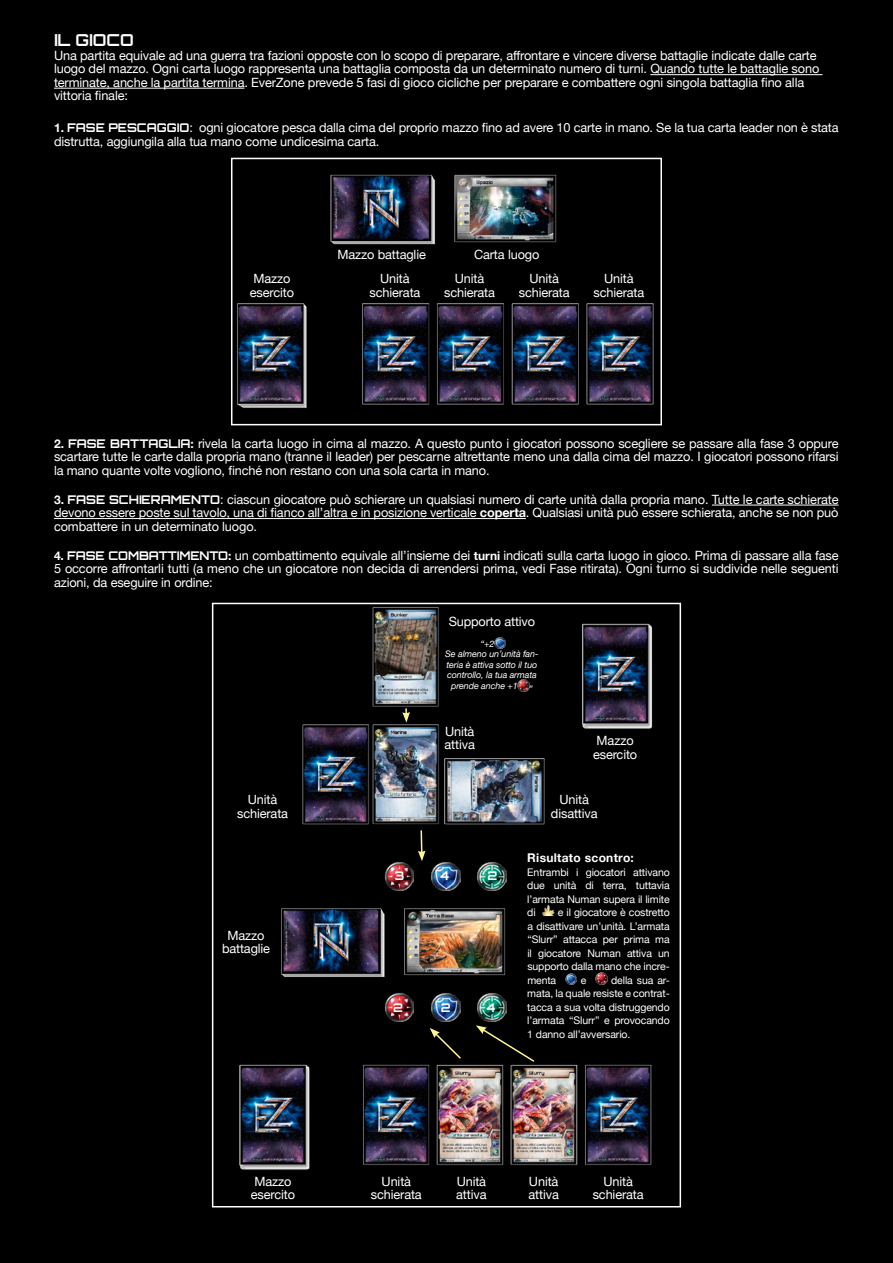
<style>
.page{position:relative;width:893px;height:1263px;background:#000}
.page>*{position:absolute;margin:0;border:0;box-sizing:border-box;transform-origin:0 0}
.t1{font:700 16.5px "Orbitron";color:#fff}
.t2{font:12.75px/13.5px "Helvetica Neue";letter-spacing:-.01em;color:#fff;text-align:center}
.t3{font:700 12px "Helvetica Neue";letter-spacing:.025em;color:#fff}
.t4{font:700 12px "Orbitron";color:#fff}
.t5{font:10.5px/13.5px "Helvetica Neue";letter-spacing:-.01em;color:#fff;text-align:justify}
.t6{font:italic 9px "Helvetica Neue";letter-spacing:-.01em;color:#fff}
.s1{font-weight:700;font-size:12px}
.s2{font-family:"Orbitron";font-weight:700;font-size:12px}
.s3{font-weight:700}
</style>
<div class="page">
<hr style="left:650px;top:74px;width:173px;height:1px;background:#fff">
<hr style="left:54px;top:88px;width:190px;height:1px;background:#fff">
<hr style="left:712px;top:505px;width:127px;height:1px;background:#fff">
<hr style="left:54px;top:518px;width:472px;height:1px;background:#fff">
<img style="left:239px;top:607px;width:414px;height:563px">
<div style="left:212px;top:603px;width:469px;height:604px;border:2px solid #fff"></div>
<svg style="left:494px;top:638px;width:12px;height:11px"></svg>
<svg style="left:518px;top:680px;width:11px;height:11px"></svg>
<svg style="left:543px;top:904px;width:12px;height:12px"></svg>
<svg style="left:565px;top:973px;width:12px;height:12px"></svg>
<svg style="left:595px;top:973px;width:12px;height:11px"></svg>
<img style="left:430px;top:861px;width:30px;height:30px">
<img style="left:477px;top:861px;width:29px;height:30px">
<img style="left:384px;top:861px;width:30px;height:30px">
<img style="left:430px;top:992px;width:30px;height:30px">
<img style="left:477px;top:992px;width:29px;height:30px">
<img style="left:384px;top:992px;width:30px;height:30px">
<svg style="left:418px;top:829px;width:8px;height:32px"></svg>
<svg style="left:402px;top:708px;width:8px;height:15px"></svg>
<svg style="left:430px;top:1028px;width:32px;height:32px"></svg>
<svg style="left:476px;top:1025px;width:60px;height:38px"></svg>
<img style="left:237px;top:174px;width:417px;height:234px">
<div style="left:231px;top:158px;width:431px;height:267px;border:2px solid #fff"></div>
<p class="t1" style="left:54px;top:30px;width:81px">IL GIOCO</p>
<p class="t2" style="left:54px;top:48px;width:767px;text-align:left">Una partita equivale ad una guerra tra fazioni opposte con lo scopo di preparare, affrontare e vincere diverse battaglie indicate dalle carte luogo del mazzo. Ogni carta luogo rappresenta una battaglia composta da un determinato numero di turni. Quando tutte le battaglie sono terminate, anche la partita termina. EverZone prevede 5 fasi di gioco cicliche per preparare e combattere ogni singola battaglia fino alla vittoria finale:</p>
<p class="t2" style="left:54px;top:121px;width:786px;text-align:left"><span class="s1">1.</span> <span class="s2">FASE PESCAGGIO</span>: ogni giocatore pesca dalla cima del proprio mazzo fino ad avere 10 carte in mano. Se la tua carta leader non è stata distrutta, aggiungila alla tua mano come undicesima carta.</p>
<p class="t2" style="left:250px;top:272px;width:46px;text-align:left">Mazzo esercito</p>
<p class="t2" style="left:337px;top:247px;width:90px">Mazzo battaglie</p>
<p class="t2" style="left:474px;top:247px;width:67px">Carta luogo</p>
<p class="t2" style="left:369px;top:272px;width:52px">Unità schierata</p>
<p class="t2" style="left:444px;top:272px;width:52px">Unità schierata</p>
<p class="t2" style="left:519px;top:272px;width:52px">Unità schierata</p>
<p class="t2" style="left:593px;top:272px;width:52px">Unità schierata</p>
<p class="t2" style="left:54px;top:436px;width:786px;text-align:justify"><span class="s1">2.</span> <span class="s2">FASE BATTAGLIA</span><span class="s1">:</span> rivela la carta luogo in cima al mazzo. A questo punto i giocatori possono scegliere se passare alla fase 3 oppure scartare tutte le carte dalla propria mano (tranne il leader) per pescarne altrettante meno una dalla cima del mazzo. I giocatori possono rifarsi la mano quante volte vogliono, finché non restano con una sola carta in mano.</p>
<p class="t2" style="left:54px;top:492px;width:786px;text-align:justify"><span class="s1">3.</span> <span class="s2">FASE SCHIERAMENTO</span>: ciascun giocatore può schierare un qualsiasi numero di carte unità dalla propria mano. Tutte le carte schierate devono essere poste sul tavolo, una di fianco all’altra e in posizione verticale <span class="s3">coperta</span>. Qualsiasi unità può essere schierata, anche se non può combattere in un determinato luogo.</p>
<p class="t2" style="left:54px;top:548px;width:786px;text-align:justify"><span class="s1">4.</span> <span class="s2">FASE COMBATTIMENTO</span><span class="s1">:</span> un combattimento equivale all’insieme dei <span class="s1">turni</span> indicati sulla carta luogo in gioco. Prima di passare alla fase 5 occorre affrontarli tutti (a meno che un giocatore non decida di arrendersi prima, vedi Fase ritirata). Ogni turno si suddivide nelle seguenti azioni, da eseguire in ordine:</p>
<p class="t2" style="left:237px;top:792px;width:52px">Unità schierata</p>
<p class="t2" style="left:222px;top:928px;width:50px">Mazzo battaglie</p>
<p class="t2" style="left:251px;top:1174px;width:46px;text-align:left">Mazzo esercito</p>
<p class="t2" style="left:449px;top:614px;width:88px">Supporto attivo</p>
<p class="t6" style="left:480px;top:638px;width:16px">“+2</p>
<p class="t6" style="left:445px;top:648px;width:95px">Se almeno un’unità fan-</p>
<p class="t6" style="left:446px;top:659px;width:93px">teria è attiva sotto il tuo</p>
<p class="t6" style="left:447px;top:669px;width:91px">controllo, la tua armata</p>
<p class="t6" style="left:451px;top:680px;width:83px">prende anche +1 ”</p>
<p class="t2" style="left:445px;top:724px;width:32px;text-align:left">Unità attiva</p>
<p class="t2" style="left:593px;top:734px;width:46px;text-align:left">Mazzo esercito</p>
<p class="t2" style="left:551px;top:792px;width:48px">Unità disattiva</p>
<p class="t4" style="left:394px;top:869px;width:11px">3</p>
<p class="t4" style="left:441px;top:869px;width:10px">4</p>
<p class="t4" style="left:487px;top:869px;width:11px">2</p>
<p class="t4" style="left:393px;top:1000px;width:11px">2</p>
<p class="t4" style="left:441px;top:1000px;width:11px">2</p>
<p class="t4" style="left:487px;top:1000px;width:10px">4</p>
<p class="t3" style="left:527px;top:850px;width:108px">Risultato scontro:</p>
<p class="t5" style="left:527px;top:865px;width:144px">Entrambi i giocatori attivano due unità di terra, tuttavia l’armata Numan supera il limite di</p>
<p class="t5" style="left:527px;top:905px;width:144px;text-indent:30px">e il giocatore è costretto a disattivare un’unità. L’armata “Slurr” attacca per prima ma il giocatore Numan attiva un supporto dalla mano che incre&shy;menta</p>
<p class="t5" style="left:527px;top:973px;width:144px;text-indent:84px">della sua ar&shy;mata, la quale resiste e contrat&shy;tacca a sua volta distruggendo l’armata “Slurr” e provocando 1 danno all’avversario.</p>
<p class="t5" style="left:581px;top:973px;width:7px">e</p>
<p class="t2" style="left:371px;top:1174px;width:52px">Unità schierata</p>
<p class="t2" style="left:456px;top:1174px;width:32px;text-align:left">Unità attiva</p>
<p class="t2" style="left:529px;top:1174px;width:32px;text-align:left">Unità attiva</p>
<p class="t2" style="left:593px;top:1174px;width:52px">Unità schierata</p>
</div>
